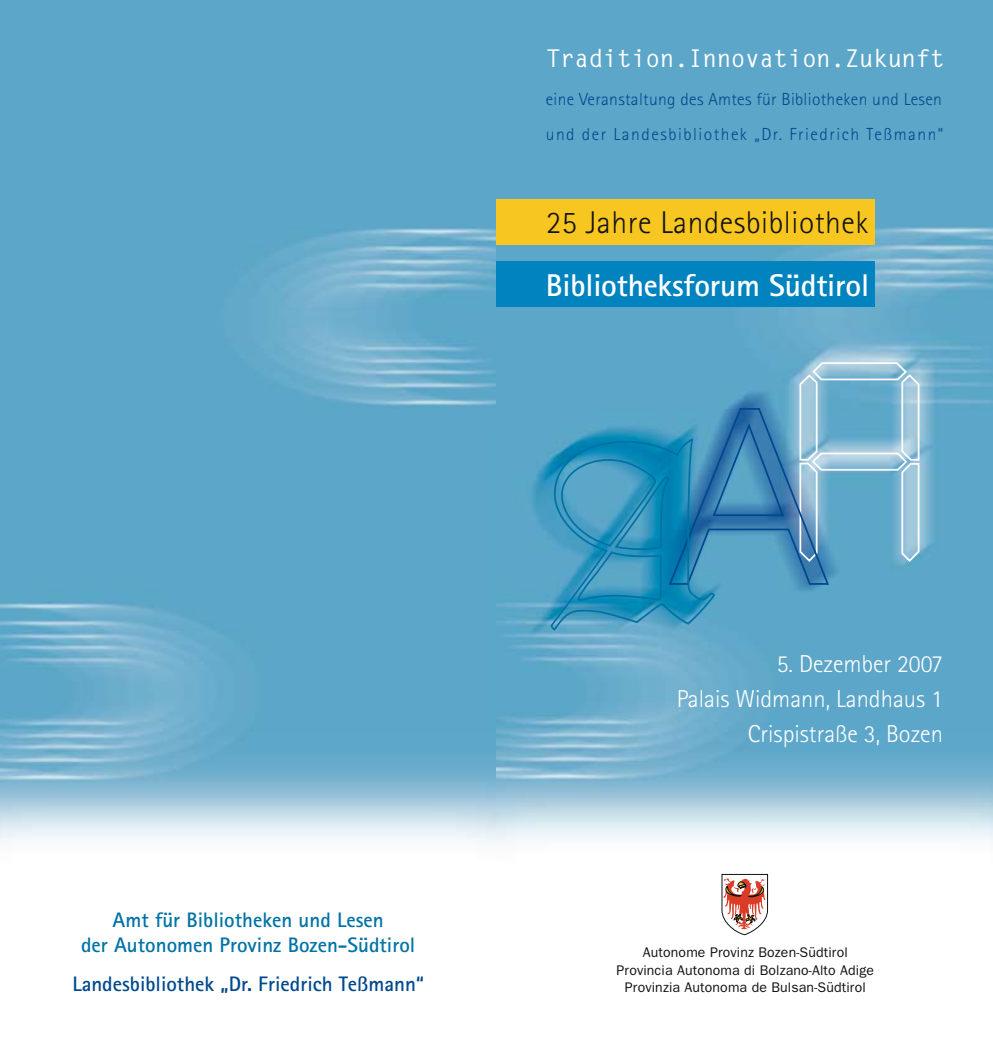
<style>
.page{position:relative;width:993px;height:1042px;background:#fff}
.page>*{position:absolute;margin:0;border:0;box-sizing:border-box;transform-origin:0 0}
.t1{font:700 31.5px "Rotis Sans Serif";letter-spacing:-.005em;color:#fff}
.t2{font:300 31.5px "Rotis Sans Serif";letter-spacing:.02em;color:#121212}
.t3{font:300 24.5px/35px "Rotis Sans Serif";color:#fff;text-align:right}
.t4{font:700 24.5px "Letter Gothic Std";letter-spacing:-.02em;color:#fff}
.t5{font:700 21px/25.2px "Rotis Sans Serif";color:#0073a6;text-align:center}
.t6{font:700 21px "Rotis Sans Serif";color:#00498e}
.t7{font:300 17.5px/35px "Rotis Sans Serif";letter-spacing:.02em;color:#00498e}
.t8{font:14px/17.5px "Franklin Gothic";letter-spacing:.01em;color:#121212;text-align:center}
</style>
<div class="page">
<img style="left:0;top:0;width:496px;height:844px">
<img style="left:496px;top:0;width:496px;height:936px">
<svg style="left:550px;top:361px;width:370px;height:270px;background:#539fc4"></svg>
<div style="left:496px;top:200px;width:378px;height:45px;background:#f8c620"></div>
<div style="left:496px;top:261px;width:378px;height:45px;background:#0083bf"></div>
<svg style="left:721px;top:874px;width:46px;height:61px"></svg>
<h2 class="t4" style="left:546px;top:44px;width:400px">Tradition.Innovation.Zukunft</h2>
<p class="t7" style="left:545px;top:82px;width:399px">eine Veranstaltung des Amtes für Bibliotheken und Lesen und der Landesbibliothek „Dr. Friedrich Teßmann“</p>
<h1 class="t2" style="left:546px;top:204px;width:324px">25 Jahre Landesbibliothek</h1>
<h1 class="t1" style="left:545px;top:265px;width:325px">Bibliotheksforum Südtirol</h1>
<h3 class="t5" style="left:81px;top:906px;width:336px">Amt für Bibliotheken und Lesen<br>der Autonomen Provinz Bozen-Südtirol</h3>
<h3 class="t6" style="left:72px;top:970px;width:353px">Landesbibliothek „Dr. Friedrich Teßmann“</h3>
<h2 class="t3" style="left:676px;top:646px;width:267px">5. Dezember 2007<br>Palais Widmann, Landhaus 1<br>Crispistraße 3, Bozen</h2>
<p class="t8" style="left:616px;top:943px;width:259px">Autonome Provinz Bozen-Südtirol<br>Provincia Autonoma di Bolzano-Alto Adige<br>Provinzia Autonoma de Bulsan-Südtirol</p>
</div>
